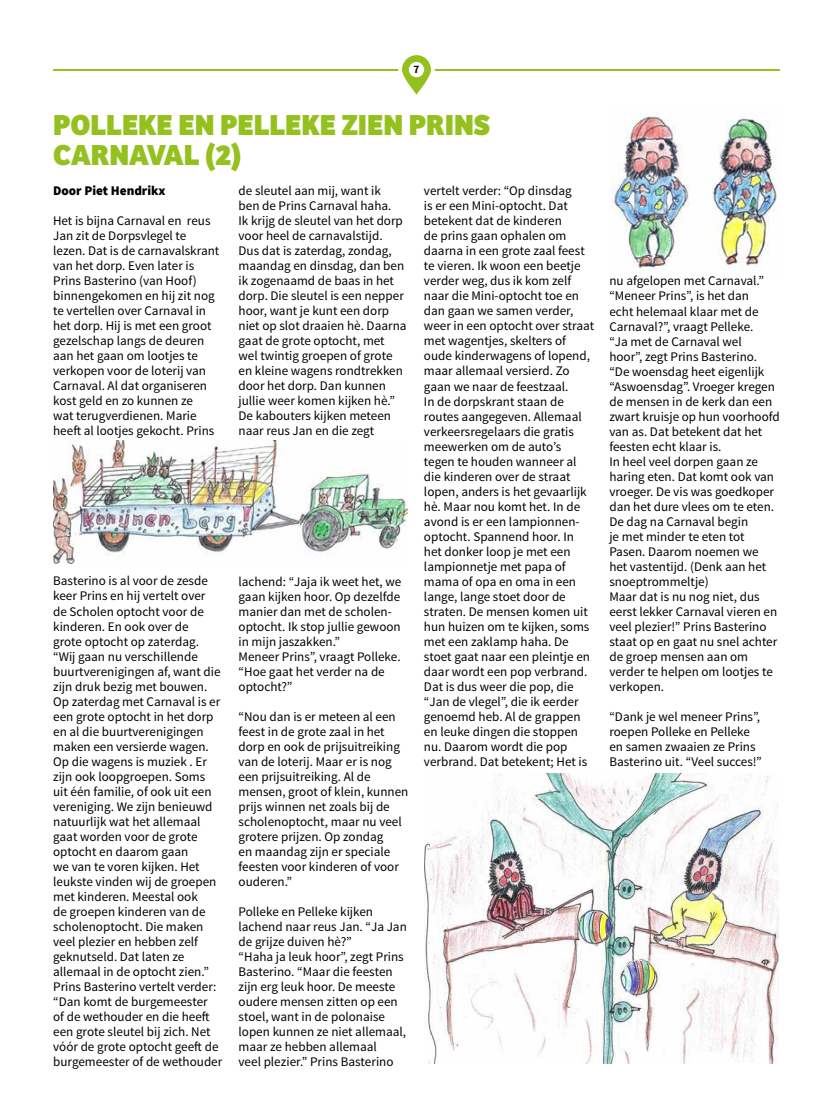
<style>
.page{position:relative;width:833px;height:1117px;background:#fff}
.page>*{position:absolute;margin:0;border:0;box-sizing:border-box;transform-origin:0 0}
.t1{font:800 30px/30px "Bree";color:#95c11f}
.t2{font:13.12px/15px "Source Sans Pro";color:#000}
.t3{font:900 13.12px "Source Sans Pro";color:#000}
.t4{font:700 11.25px "Source Sans Pro";color:#000}
</style>
<div class="page">
<hr style="left:53px;top:69px;width:727px;height:2px;background:#95c11f">
<svg style="left:398px;top:55px;width:37px;height:40px"></svg>
<div style="left:409px;top:62px;width:15px;height:15px;background:#fff;border-radius:50%"></div>
<img style="left:611px;top:116px;width:169px;height:153px">
<img style="left:53px;top:440px;width:354px;height:123px">
<img style="left:424px;top:773px;width:354px;height:290px">
<p class="t4" style="left:413px;top:62px;width:7px">7</p>
<h1 class="t1" style="left:53px;top:110px;width:439px">POLLEKE EN PELLEKE ZIEN PRINS<br>CARNAVAL (2)</h1>
<p class="t3" style="left:53px;top:182px;width:114px">Door Piet Hendrikx</p>
<p class="t2" style="left:53px;top:213px;width:168px">Het is bijna Carnaval en reus<br>Jan zit de Dorpsvlegel te lezen. Dat is de carnavalskrant van het dorp. Even later is<br>Prins Basterino (van Hoof) binnengekomen en hij zit nog te vertellen over Carnaval in het dorp. Hij is met een groot gezelschap langs de deuren aan het gaan om lootjes te verkopen voor de loterij van<br>Carnaval. Al dat organiseren kost geld en zo kunnen ze<br>wat terugverdienen. Marie heeft al lootjes gekocht. Prins</p>
<p class="t2" style="left:238px;top:183px;width:169px">de sleutel aan mij, want ik<br>ben de Prins Carnaval haha.<br>Ik krijg de sleutel van het dorp voor heel de carnavalstijd.<br>Dus dat is zaterdag, zondag, maandag en dinsdag, dan ben ik zogenaamd de baas in het dorp. Die sleutel is een nepper hoor, want je kunt een dorp niet op slot draaien hè. Daarna gaat de grote optocht, met wel twintig groepen of grote en kleine wagens rondtrekken door het dorp. Dan kunnen jullie weer komen kijken hè.”<br>De kabouters kijken meteen naar reus Jan en die zegt</p>
<p class="t2" style="left:424px;top:184px;width:172px">vertelt verder: “Op dinsdag<br>is er een Mini-optocht. Dat betekent dat de kinderen<br>de prins gaan ophalen om daarna in een grote zaal feest te vieren. Ik woon een beetje verder weg, dus ik kom zelf naar die Mini-optocht toe en dan gaan we samen verder, weer in een optocht over straat met wagentjes, skelters of oude kinderwagens of lopend, maar allemaal versierd. Zo gaan we naar de feestzaal.<br>In de dorpskrant staan de routes aangegeven. Allemaal verkeersregelaars die gratis meewerken om de auto’s tegen te houden wanneer al die kinderen over de straat lopen, anders is het gevaarlijk hè. Maar nou komt het. In de avond is er een lampionnen&shy;optocht. Spannend hoor. In het donker loop je met een lampionnetje met papa of mama of opa en oma in een lange, lange stoet door de straten. De mensen komen uit hun huizen om te kijken, soms met een zaklamp haha. De stoet gaat naar een pleintje en daar wordt een pop verbrand.<br>Dat is dus weer die pop, die “Jan de vlegel”, die ik eerder genoemd heb. Al de grappen en leuke dingen die stoppen nu. Daarom wordt die pop verbrand. Dat betekent; Het is</p>
<p class="t2" style="left:53px;top:573px;width:171px">Basterino is al voor de zesde keer Prins en hij vertelt over de Scholen optocht voor de kinderen. En ook over de<br>grote optocht op zaterdag. “Wij gaan nu verschillende buurtverenigingen af, want die zijn druk bezig met bouwen.<br>Op zaterdag met Carnaval is er een grote optocht in het dorp en al die buurtverenigingen maken een versierde wagen.<br>Op die wagens is muziek . Er zijn ook loopgroepen. Soms uit één familie, of ook uit een vereniging. We zijn benieuwd natuurlijk wat het allemaal gaat worden voor de grote optocht en daarom gaan<br>we van te voren kijken. Het leukste vinden wij de groepen met kinderen. Meestal ook<br>de groepen kinderen van de scholenoptocht. Die maken veel plezier en hebben zelf geknutseld. Dat laten ze allemaal in de optocht zien.”<br>Prins Basterino vertelt verder: “Dan komt de burgemeester<br>of de wethouder en die heeft een grote sleutel bij zich. Net vóór de grote optocht geeft de burgemeester of de wethouder</p>
<p class="t2" style="left:238px;top:573px;width:164px">lachend: “Jaja ik weet het, we gaan kijken hoor. Op dezelfde manier dan met de scholen&shy;optocht. Ik stop jullie gewoon in mijn jaszakken.”<br>Meneer Prins”, vraagt Polleke. “Hoe gaat het verder na de optocht?”</p>
<p class="t2" style="left:238px;top:709px;width:171px">“Nou dan is er meteen al een feest in de grote zaal in het dorp en ook de prijsuitreiking van de loterij. Maar er is nog een prijsuitreiking. Al de mensen, groot of klein, kunnen prijs winnen net zoals bij de scholenoptocht, maar nu veel grotere prijzen. Op zondag<br>en maandag zijn er speciale feesten voor kinderen of voor ouderen.”</p>
<p class="t2" style="left:238px;top:904px;width:170px">Polleke en Pelleke kijken lachend naar reus Jan. “Ja Jan de grijze duiven hè?”<br>“Haha ja leuk hoor”, zegt Prins<br>Basterino. “Maar die feesten zijn erg leuk hoor. De meeste oudere mensen zitten op een stoel, want in de polonaise lopen kunnen ze niet allemaal, maar ze hebben allemaal<br>veel plezier.” Prins Basterino</p>
<p class="t2" style="left:609px;top:274px;width:172px">nu afgelopen met Carnaval.” “Meneer Prins”, is het dan<br>echt helemaal klaar met de<br>Carnaval?”, vraagt Pelleke.<br>“Ja met de Carnaval wel<br>hoor”, zegt Prins Basterino. “De woensdag heet eigenlijk “Aswoensdag”. Vroeger kregen de mensen in de kerk dan een zwart kruisje op hun voorhoofd van as. Dat betekent dat het feesten echt klaar is.<br>In heel veel dorpen gaan ze haring eten. Dat komt ook van vroeger. De vis was goedkoper dan het dure vlees om te eten.<br>De dag na Carnaval begin<br>je met minder te eten tot<br>Pasen. Daarom noemen we het vastentijd. (Denk aan het snoeptrommeltje)<br>Maar dat is nu nog niet, dus eerst lekker Carnaval vieren en veel plezier!” Prins Basterino staat op en gaat nu snel achter de groep mensen aan om verder te helpen om lootjes te verkopen.</p>
<p class="t2" style="left:609px;top:709px;width:154px">“Dank je wel meneer Prins”, roepen Polleke en Pelleke en samen zwaaien ze Prins<br>Basterino uit. “Veel succes!”</p>
</div>
